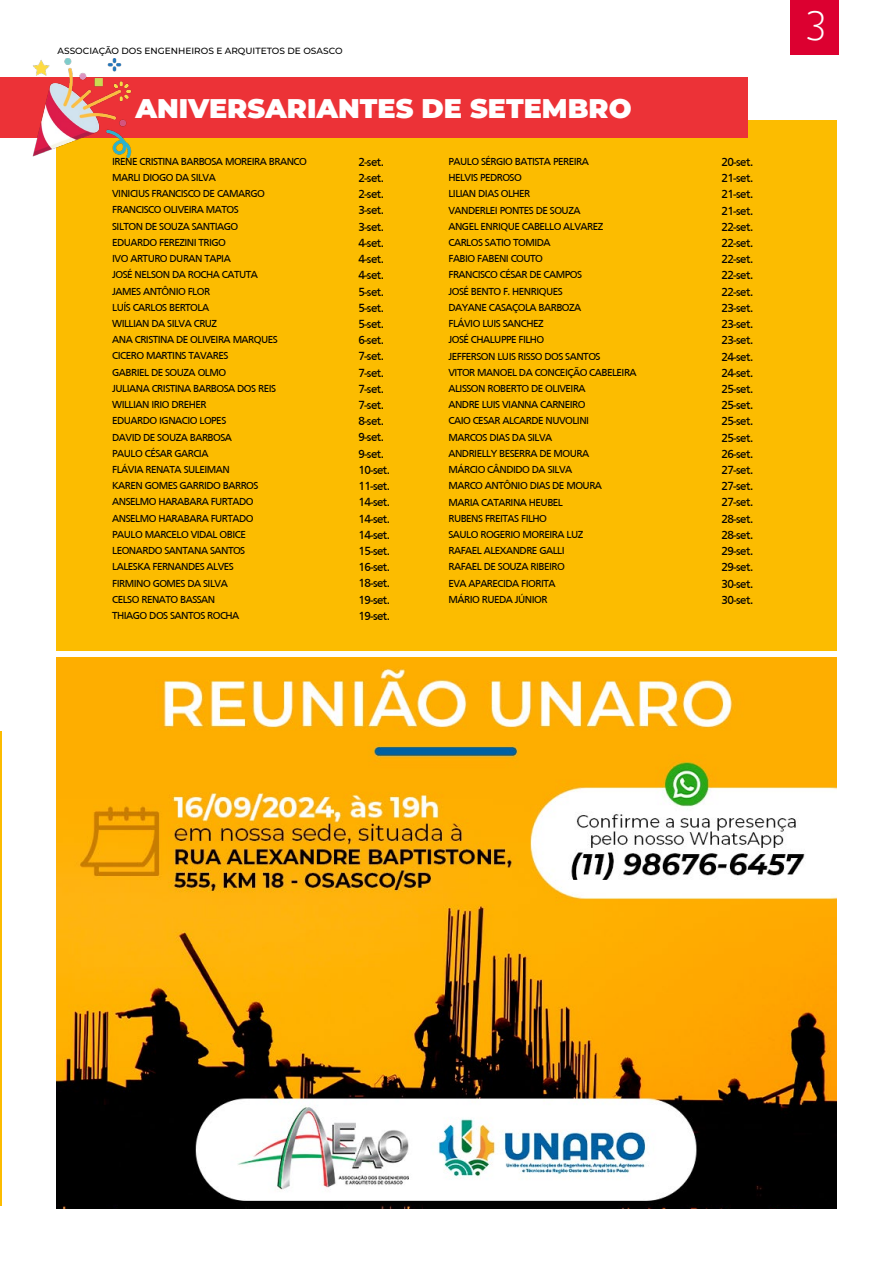
<style>
.page{position:relative;width:893px;height:1263px;background:#fff}
.page>*{position:absolute;margin:0;border:0;box-sizing:border-box;transform-origin:0 0}
.t1{font:100 38.85px "Hermes";color:#fff}
.t2{font:900 27px "Montserrat";color:#fff}
.t3{font:12.15px/16.2px "Frutiger";letter-spacing:-.04em;color:#000;text-align:justify}
.t4{font:10.5px/16.2px "Frutiger";letter-spacing:-.05em;color:#000}
.t5{font:500 9px "Montserrat";color:#000}
</style>
<div class="page">
<div style="left:57px;top:120px;width:780px;height:531px;background:#fcbc00"></div>
<div style="left:0;top:77px;width:748px;height:61px;background:#ec3237"></div>
<img style="left:32px;top:59px;width:99px;height:99px">
<hr style="left:0;top:731px;width:1px;height:474px;background:#fcbc00">
<div style="left:791px;top:0;width:48px;height:54px;background:#dc0030"></div>
<img style="left:57px;top:658px;width:780px;height:551px">
<p class="t5" style="left:58px;top:45px;width:287px">ASSOCIAÇÃO DOS ENGENHEIROS E ARQUITETOS DE OSASCO</p>
<h2 class="t2" style="left:135px;top:88px;width:498px">ANIVERSARIANTES DE SETEMBRO</h2>
<p class="t4" style="left:112px;top:153px;width:196px">IRENE CRISTINA BARBOSA MOREIRA BRANCO<br>MARLI DIOGO DA SILVA<br>VINICIUS FRANCISCO DE CAMARGO<br>FRANCISCO OLIVEIRA MATOS<br>SILTON DE SOUZA SANTIAGO<br>EDUARDO FEREZINI TRIGO<br>IVO ARTURO DURAN TAPIA<br>JOSÉ NELSON DA ROCHA CATUTA<br>JAMES ANTÔNIO FLOR<br>LUÍS CARLOS BERTOLA<br>WILLIAN DA SILVA CRUZ<br>ANA CRISTINA DE OLIVEIRA MARQUES<br>CICERO MARTINS TAVARES<br>GABRIEL DE SOUZA OLMO<br>JULIANA CRISTINA BARBOSA DOS REIS<br>WILLIAN IRIO DREHER<br>EDUARDO IGNACIO LOPES<br>DAVID DE SOUZA BARBOSA<br>PAULO CÉSAR GARCIA<br>FLÁVIA RENATA SULEIMAN<br>KAREN GOMES GARRIDO BARROS<br>ANSELMO HARABARA FURTADO<br>ANSELMO HARABARA FURTADO<br>PAULO MARCELO VIDAL OBICE<br>LEONARDO SANTANA SANTOS<br>LALESKA FERNANDES ALVES<br>FIRMINO GOMES DA SILVA<br>CELSO RENATO BASSAN<br>THIAGO DOS SANTOS ROCHA</p>
<p class="t4" style="left:448px;top:153px;width:190px">PAULO SÉRGIO BATISTA PEREIRA<br>HELVIS PEDROSO<br>LILIAN DIAS OLHER<br>VANDERLEI PONTES DE SOUZA<br>ANGEL ENRIQUE CABELLO ALVAREZ<br>CARLOS SATIO TOMIDA<br>FABIO FABENI COUTO<br>FRANCISCO CÉSAR DE CAMPOS<br>JOSÉ BENTO F. HENRIQUES<br>DAYANE CASAÇOLA BARBOZA<br>FLÁVIO LUIS SANCHEZ<br>JOSÉ CHALUPPE FILHO<br>JEFFERSON LUIS RISSO DOS SANTOS<br>VITOR MANOEL DA CONCEIÇÃO CABELEIRA<br>ALISSON ROBERTO DE OLIVEIRA<br>ANDRE LUIS VIANNA CARNEIRO<br>CAIO CESAR ALCARDE NUVOLINI<br>MARCOS DIAS DA SILVA<br>ANDRIELLY BESERRA DE MOURA<br>MÁRCIO CÂNDIDO DA SILVA<br>MARCO ANTÔNIO DIAS DE MOURA<br>MARIA CATARINA HEUBEL<br>RUBENS FREITAS FILHO<br>SAULO ROGERIO MOREIRA LUZ<br>RAFAEL ALEXANDRE GALLI<br>RAFAEL DE SOUZA RIBEIRO<br>EVA APARECIDA FIORITA<br>MÁRIO RUEDA JÚNIOR</p>
<p class="t3" style="left:721px;top:154px;width:33px">20-set.<br>21-set.<br>21-set.<br>21-set.<br>22-set.<br>22-set.<br>22-set.<br>22-set.<br>22-set.<br>23-set.<br>23-set.<br>23-set.<br>24-set.<br>24-set.<br>25-set.<br>25-set.<br>25-set.<br>25-set.<br>26-set.<br>27-set.<br>27-set.<br>27-set.<br>28-set.<br>28-set.<br>29-set.<br>29-set.<br>30-set.<br>30-set.</p>
<p class="t3" style="left:358px;top:154px;width:33px;text-align:left">2-set.<br>2-set.<br>2-set.<br>3-set.<br>3-set.<br>4-set.<br>4-set.<br>4-set.<br>5-set.<br>5-set.<br>5-set.<br>6-set.<br>7-set.<br>7-set.<br>7-set.<br>7-set.<br>8-set.<br>9-set.<br>9-set.<br>10-set.<br>11-set.<br>14-set.<br>14-set.<br>14-set.<br>15-set.<br>16-set.<br>18-set.<br>19-set.<br>19-set.</p>
<h1 class="t1" style="left:806px;top:1px;width:22px">3</h1>
</div>
